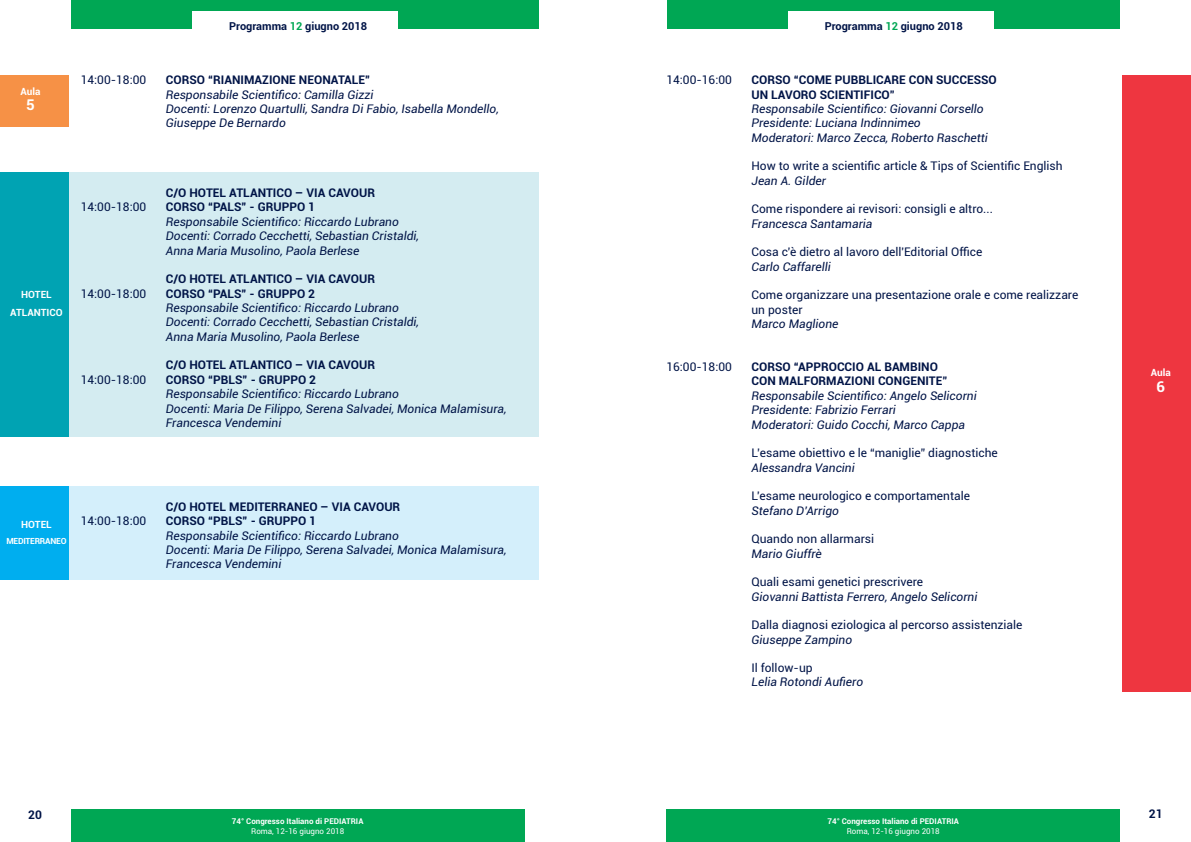
<style>
.page{position:relative;width:1191px;height:842px;background:#fff}
.page>*{position:absolute;margin:0;border:0;box-sizing:border-box;transform-origin:0 0}
.t1{font:700 15px "Roboto";color:#fff}
.t2{font:italic 12px/14.4px "Roboto";color:#001447}
.t3{font:12px/14.4px "Roboto";color:#001447}
.t4{font:700 12px/14.4px "Roboto";color:#001447}
.t5{font:700 11px "Roboto";color:#001447}
.t6{font:700 10px/17.7px "Roboto";color:#fff;text-align:center}
.t7{font:700 8.5px "Roboto";letter-spacing:-.025em;color:#fff}
.t8{font:700 8px "Roboto";color:#fff}
.t9{font:8px "Roboto";color:#fff}
.s1{color:#00a754}
</style>
<div class="page">
<div style="left:0;top:487px;width:539px;height:93px;background:#d4effb"></div>
<div style="left:0;top:487px;width:69px;height:93px;background:#00aeef"></div>
<div style="left:0;top:172px;width:539px;height:265px;background:#d4ecf1"></div>
<div style="left:667px;top:0;width:452px;height:29px;background:#00a754"></div>
<div style="left:788px;top:11px;width:205px;height:32px;background:#fff"></div>
<div style="left:71px;top:0;width:468px;height:29px;background:#00a754"></div>
<div style="left:193px;top:11px;width:205px;height:32px;background:#fff"></div>
<div style="left:0;top:75px;width:69px;height:52px;background:#f69146"></div>
<div style="left:1122px;top:75px;width:69px;height:617px;background:#ee3640"></div>
<div style="left:0;top:172px;width:69px;height:265px;background:#00a3b3"></div>
<div style="left:666px;top:809px;width:454px;height:33px;background:#00a754"></div>
<div style="left:71px;top:810px;width:453px;height:32px;background:#00a754"></div>
<p class="t5" style="left:229px;top:20px;width:139px">PROGRAMMA <span class="s1">12</span> GIUGNO 2018</p>
<p class="t5" style="left:824px;top:20px;width:139px">PROGRAMMA <span class="s1">12</span> GIUGNO 2018</p>
<p class="t6" style="left:20px;top:82px;width:21px">AULA</p>
<p class="t1" style="left:26px;top:96px;width:10px">5</p>
<p class="t3" style="left:81px;top:73px;width:67px">14:00-18:00</p>
<p class="t4" style="left:166px;top:73px;width:206px">CORSO “RIANIMAZIONE NEONATALE”</p>
<p class="t2" style="left:166px;top:87px;width:334px">Responsabile Scientifico: Camilla Gizzi<br>Docenti: Lorenzo Quartulli, Sandra Di Fabio, Isabella Mondello,<br>Giuseppe De Bernardo</p>
<p class="t6" style="left:10px;top:286px;width:54px">HOTEL<br>ATLANTICO</p>
<p class="t4" style="left:166px;top:186px;width:211px">C/O HOTEL ATLANTICO – VIA CAVOUR</p>
<p class="t3" style="left:81px;top:200px;width:67px">14:00-18:00</p>
<p class="t4" style="left:166px;top:200px;width:151px">CORSO “PALS” - GRUPPO 1</p>
<p class="t2" style="left:166px;top:214px;width:255px">Responsabile Scientifico: Riccardo Lubrano<br>Docenti: Corrado Cecchetti, Sebastian Cristaldi,<br>Anna Maria Musolino, Paola Berlese</p>
<p class="t4" style="left:166px;top:272px;width:211px">C/O HOTEL ATLANTICO – VIA CAVOUR</p>
<p class="t3" style="left:81px;top:286px;width:67px">14:00-18:00</p>
<p class="t4" style="left:166px;top:286px;width:151px">CORSO “PALS” - GRUPPO 2</p>
<p class="t2" style="left:166px;top:301px;width:255px">Responsabile Scientifico: Riccardo Lubrano<br>Docenti: Corrado Cecchetti, Sebastian Cristaldi,<br>Anna Maria Musolino, Paola Berlese</p>
<p class="t4" style="left:166px;top:358px;width:211px">C/O HOTEL ATLANTICO – VIA CAVOUR</p>
<p class="t3" style="left:81px;top:372px;width:67px">14:00-18:00</p>
<p class="t4" style="left:166px;top:372px;width:152px">CORSO “PBLS” - GRUPPO 2</p>
<p class="t2" style="left:166px;top:387px;width:342px">Responsabile Scientifico: Riccardo Lubrano<br>Docenti: Maria De Filippo, Serena Salvadei, Monica Malamisura,<br>Francesca Vendemini</p>
<p class="t6" style="left:21px;top:516px;width:32px">HOTEL</p>
<p class="t7" style="left:6px;top:536px;width:62px">MEDITERRANEO</p>
<p class="t4" style="left:166px;top:499px;width:236px">C/O HOTEL MEDITERRANEO – VIA CAVOUR</p>
<p class="t3" style="left:81px;top:514px;width:67px">14:00-18:00</p>
<p class="t4" style="left:166px;top:514px;width:152px">CORSO “PBLS” - GRUPPO 1</p>
<p class="t2" style="left:166px;top:528px;width:342px">Responsabile Scientifico: Riccardo Lubrano<br>Docenti: Maria De Filippo, Serena Salvadei, Monica Malamisura,<br>Francesca Vendemini</p>
<p class="t3" style="left:666px;top:73px;width:67px">14:00-16:00</p>
<p class="t4" style="left:751px;top:73px;width:247px">CORSO “COME PUBBLICARE CON SUCCESSO<br>UN LAVORO SCIENTIFICO"</p>
<p class="t2" style="left:751px;top:102px;width:238px">Responsabile Scientifico: Giovanni Corsello<br>Presidente: Luciana Indinnimeo<br>Moderatori: Marco Zecca, Roberto Raschetti</p>
<p class="t3" style="left:751px;top:159px;width:313px">How to write a scientific article &amp; Tips of Scientific English</p>
<p class="t2" style="left:751px;top:173px;width:76px">Jean A. Gilder</p>
<p class="t3" style="left:751px;top:202px;width:243px">Come rispondere ai revisori: consigli e altro...</p>
<p class="t2" style="left:751px;top:216px;width:123px">Francesca Santamaria</p>
<p class="t3" style="left:751px;top:245px;width:232px">Cosa c'è dietro al lavoro dell'Editorial Office</p>
<p class="t2" style="left:751px;top:259px;width:81px">Carlo Caffarelli</p>
<p class="t3" style="left:751px;top:288px;width:328px">Come organizzare una presentazione orale e come realizzare un poster</p>
<p class="t2" style="left:751px;top:317px;width:88px">Marco Maglione</p>
<p class="t3" style="left:666px;top:360px;width:67px">16:00-18:00</p>
<p class="t4" style="left:751px;top:360px;width:197px">CORSO “APPROCCIO AL BAMBINO<br>CON MALFORMAZIONI CONGENITE"</p>
<p class="t2" style="left:751px;top:388px;width:227px">Responsabile Scientifico: Angelo Selicorni<br>Presidente: Fabrizio Ferrari<br>Moderatori: Guido Cocchi, Marco Cappa</p>
<p class="t3" style="left:751px;top:446px;width:248px">L’esame obiettivo e le “maniglie” diagnostiche</p>
<p class="t2" style="left:751px;top:460px;width:105px">Alessandra Vancini</p>
<p class="t3" style="left:751px;top:489px;width:220px">L'esame neurologico e comportamentale</p>
<p class="t2" style="left:751px;top:503px;width:89px">Stefano D'Arrigo</p>
<p class="t3" style="left:751px;top:532px;width:124px">Quando non allarmarsi</p>
<p class="t2" style="left:751px;top:546px;width:72px">Mario Giuffrè</p>
<p class="t3" style="left:751px;top:575px;width:173px">Quali esami genetici prescrivere</p>
<p class="t2" style="left:751px;top:589px;width:227px">Giovanni Battista Ferrero, Angelo Selicorni</p>
<p class="t3" style="left:751px;top:618px;width:272px">Dalla diagnosi eziologica al percorso assistenziale</p>
<p class="t2" style="left:751px;top:632px;width:102px">Giuseppe Zampino</p>
<p class="t3" style="left:751px;top:661px;width:63px">Il follow-up</p>
<p class="t2" style="left:751px;top:675px;width:113px">Lelia Rotondi Aufiero</p>
<p class="t4" style="left:28px;top:807px;width:15px">20</p>
<p class="t8" style="left:232px;top:817px;width:133px">74° CONGRESSO ITALIANO DI PEDIATRIA</p>
<p class="t9" style="left:251px;top:826px;width:94px">Roma, 12-16 giugno 2018</p>
<p class="t8" style="left:827px;top:817px;width:133px">74° CONGRESSO ITALIANO DI PEDIATRIA</p>
<p class="t9" style="left:846px;top:826px;width:94px">Roma, 12-16 giugno 2018</p>
<p class="t6" style="left:1150px;top:364px;width:21px">AULA</p>
<p class="t1" style="left:1156px;top:378px;width:10px">6</p>
<p class="t4" style="left:1148px;top:807px;width:15px">21</p>
</div>
